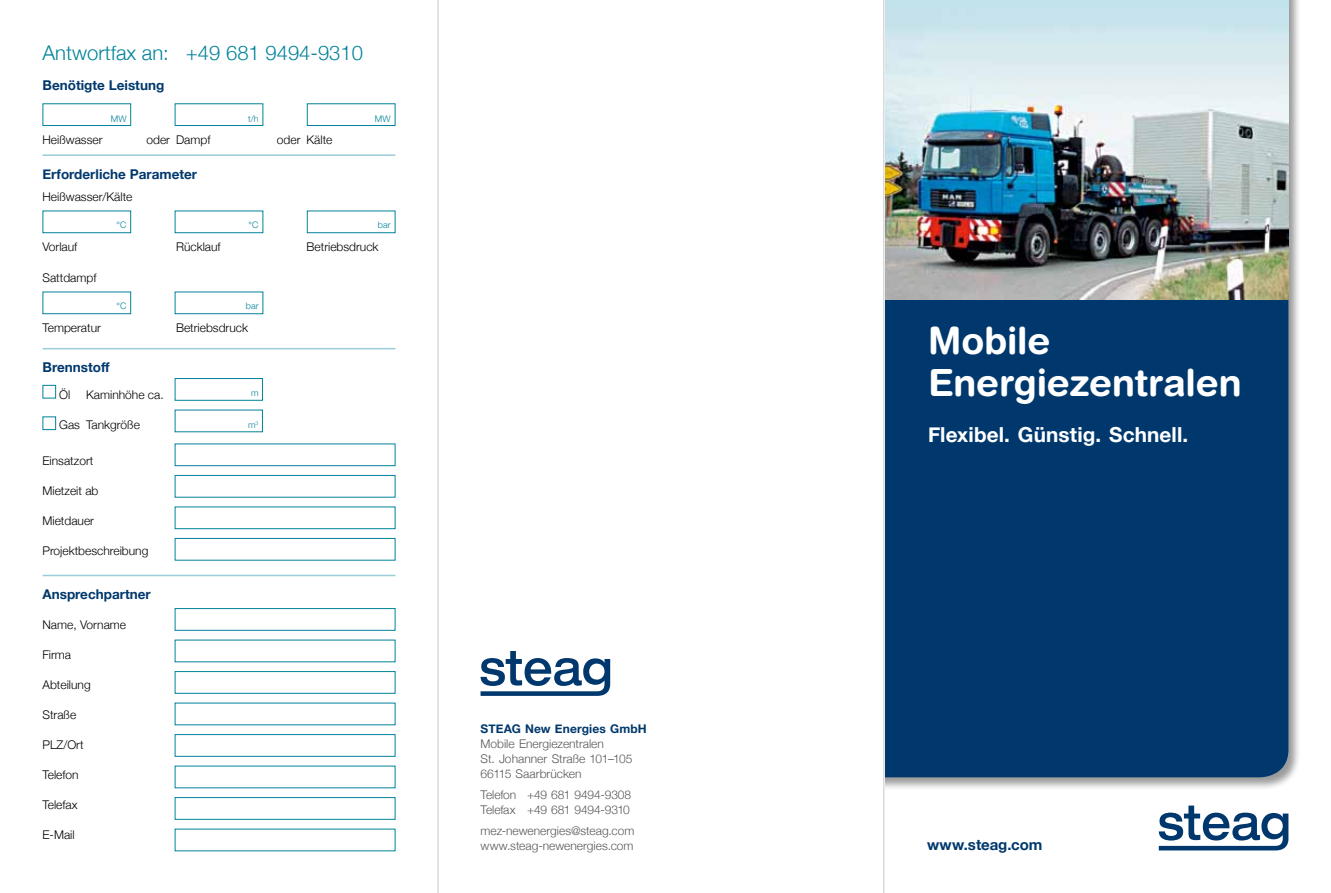
<style>
.page{position:relative;width:1331px;height:893px;background:#fff}
.page>*{position:absolute;margin:0;border:0;box-sizing:border-box;transform-origin:0 0}
.t1{font:700 37.5px/42px "Helvetica Rounded LT";letter-spacing:-.005em;color:#fff}
.t2{font:700 20.7px "Helvetica Neue";letter-spacing:.005em;color:#fff}
.t3{font:300 20.25px "Helvetica Neue";color:#00839a}
.t4{font:700 15px "Helvetica Neue";letter-spacing:-.005em;color:#00386d}
.t5{font:700 13.5px "Helvetica Neue";color:#00386d}
.t6{font:300 12px "Helvetica Neue";color:#000}
.t7{font:300 12px/15px "Helvetica Neue";color:#58585a}
.t8{font:300 12px/15px "Helvetica Neue";letter-spacing:-.01em;color:#58585a}
.t9{font:700 12px "Helvetica Neue";letter-spacing:.005em;color:#00386d}
.t10{font:300 9px "Helvetica Neue";color:#00839a}
.s1{font-style:inherit}
</style>
<div class="page">
<hr style="left:43px;top:348px;width:352px;height:1px;background:#99cdd7">
<hr style="left:43px;top:575px;width:352px;height:1px;background:#99cdd7">
<div style="left:175px;top:538px;width:220px;height:23px;background:#fff;border:1px solid #00839a"></div>
<div style="left:175px;top:507px;width:220px;height:22px;background:#fff;border:1px solid #00839a"></div>
<div style="left:175px;top:475px;width:220px;height:23px;background:#fff;border:1px solid #00839a"></div>
<div style="left:175px;top:444px;width:220px;height:22px;background:#fff;border:1px solid #00839a"></div>
<div style="left:175px;top:378px;width:88px;height:23px;background:#fff;border:1px solid #00839a"></div>
<div style="left:43px;top:385px;width:13px;height:13px;background:#fff;border:1px solid #00839a"></div>
<div style="left:43px;top:416px;width:13px;height:14px;background:#fff;border:1px solid #00839a"></div>
<div style="left:175px;top:797px;width:220px;height:23px;background:#fff;border:1px solid #00839a"></div>
<div style="left:175px;top:734px;width:220px;height:23px;background:#fff;border:1px solid #00839a"></div>
<div style="left:175px;top:671px;width:220px;height:23px;background:#fff;border:1px solid #00839a"></div>
<div style="left:175px;top:608px;width:220px;height:23px;background:#fff;border:1px solid #00839a"></div>
<hr style="left:43px;top:154px;width:352px;height:2px;background:#99cdd7">
<div style="left:43px;top:211px;width:88px;height:22px;background:#fff;border:1px solid #00839a"></div>
<div style="left:175px;top:211px;width:88px;height:22px;background:#fff;border:1px solid #00839a"></div>
<div style="left:307px;top:211px;width:88px;height:22px;background:#fff;border:1px solid #00839a"></div>
<div style="left:43px;top:292px;width:88px;height:22px;background:#fff;border:1px solid #00839a"></div>
<div style="left:175px;top:292px;width:88px;height:22px;background:#fff;border:1px solid #00839a"></div>
<div style="left:43px;top:103px;width:88px;height:23px;background:#fff;border:1px solid #00839a"></div>
<div style="left:175px;top:103px;width:88px;height:23px;background:#fff;border:1px solid #00839a"></div>
<div style="left:307px;top:103px;width:88px;height:23px;background:#fff;border:1px solid #00839a"></div>
<svg style="left:480px;top:651px;width:130px;height:45px"></svg>
<svg style="left:1159px;top:806px;width:129px;height:44px"></svg>
<div style="left:833px;top:0;width:469px;height:790px;background:#000;opacity:.4"></div>
<div style="left:884px;top:299px;width:404px;height:478px;background:#00386d"></div>
<img style="left:884px;top:0;width:404px;height:299px">
<div style="left:784px;top:0;width:100px;height:828px;background:#fff"></div>
<hr style="left:437px;top:0;width:2px;height:893px;background:#d9dadb">
<hr style="left:883px;top:0;width:1px;height:893px;background:#d9dadb">
<h3 class="t3" style="left:43px;top:40px;width:322px">Antwortfax an: +49 681 9494-9310</h3>
<p class="t5" style="left:43px;top:77px;width:123px">Benötigte Leistung</p>
<p class="t10" style="left:111px;top:113px;width:17px">MW</p>
<p class="t10" style="left:248px;top:113px;width:12px">t/h</p>
<p class="t10" style="left:375px;top:113px;width:17px">MW</p>
<p class="t6" style="left:43px;top:132px;width:62px">Heißwasser</p>
<p class="t6" style="left:146px;top:132px;width:66px">oder Dampf</p>
<p class="t6" style="left:277px;top:132px;width:57px">oder Kälte</p>
<p class="t5" style="left:43px;top:166px;width:156px">Erforderliche Parameter</p>
<p class="t6" style="left:43px;top:190px;width:92px">Heißwasser/Kälte</p>
<p class="t10" style="left:117px;top:219px;width:11px">°C</p>
<p class="t10" style="left:249px;top:219px;width:11px">°C</p>
<p class="t10" style="left:378px;top:219px;width:14px">bar</p>
<p class="t6" style="left:43px;top:239px;width:36px">Vorlauf</p>
<p class="t6" style="left:176px;top:239px;width:46px">Rücklauf</p>
<p class="t6" style="left:307px;top:239px;width:74px">Betriebsdruck</p>
<p class="t6" style="left:43px;top:271px;width:55px">Sattdampf</p>
<p class="t10" style="left:117px;top:301px;width:11px">°C</p>
<p class="t10" style="left:246px;top:301px;width:14px">bar</p>
<p class="t6" style="left:43px;top:320px;width:60px">Temperatur</p>
<p class="t6" style="left:176px;top:320px;width:74px">Betriebsdruck</p>
<p class="t5" style="left:43px;top:359px;width:69px">Brennstoff</p>
<p class="t6" style="left:59px;top:387px;width:13px">Öl</p>
<p class="t6" style="left:86px;top:387px;width:79px">Kaminhöhe ca.</p>
<p class="t6" style="left:59px;top:417px;width:82px">Gas Tankgröße</p>
<p class="t6" style="left:43px;top:454px;width:52px">Einsatzort</p>
<p class="t6" style="left:43px;top:484px;width:58px">Mietzeit ab</p>
<p class="t6" style="left:43px;top:514px;width:53px">Mietdauer</p>
<p class="t6" style="left:43px;top:544px;width:107px">Projektbeschreibung</p>
<p class="t5" style="left:43px;top:586px;width:110px">Ansprechpartner</p>
<p class="t6" style="left:43px;top:618px;width:85px">Name, Vorname</p>
<p class="t6" style="left:43px;top:648px;width:30px">Firma</p>
<p class="t6" style="left:43px;top:678px;width:50px">Abteilung</p>
<p class="t6" style="left:43px;top:708px;width:35px">Straße</p>
<p class="t6" style="left:43px;top:738px;width:43px">PLZ/Ort</p>
<p class="t6" style="left:43px;top:768px;width:38px">Telefon</p>
<p class="t6" style="left:43px;top:798px;width:37px">Telefax</p>
<p class="t6" style="left:43px;top:828px;width:34px">E-Mail</p>
<p class="t10" style="left:251px;top:387px;width:9px">m</p>
<p class="t10" style="left:248px;top:419px;width:12px">m<sup>3</sup></p>
<p class="t9" style="left:480px;top:721px;width:168px">STEAG New Energies GmbH</p>
<p class="t7" style="left:480px;top:736px;width:154px">Mobile Energiezentralen<br>St. Johanner Straße <span class="s1">101–105<br>66115</span> Saarbrücken</p>
<p class="t8" style="left:480px;top:787px;width:152px"><span class="s1">Telefon</span> +49 681 9494-9308<br><span class="s1">Telefax</span> +49 681 9494-9310</p>
<p class="t7" style="left:480px;top:823px;width:155px">mez-newenergies@steag.com www.steag-newenergies.com</p>
<h1 class="t1" style="left:928px;top:319px;width:315px">Mobile<br>Energiezentralen</h1>
<h2 class="t2" style="left:928px;top:422px;width:262px">Flexibel. Günstig. Schnell.</h2>
<p class="t4" style="left:927px;top:835px;width:117px">www.steag.com</p>
</div>
